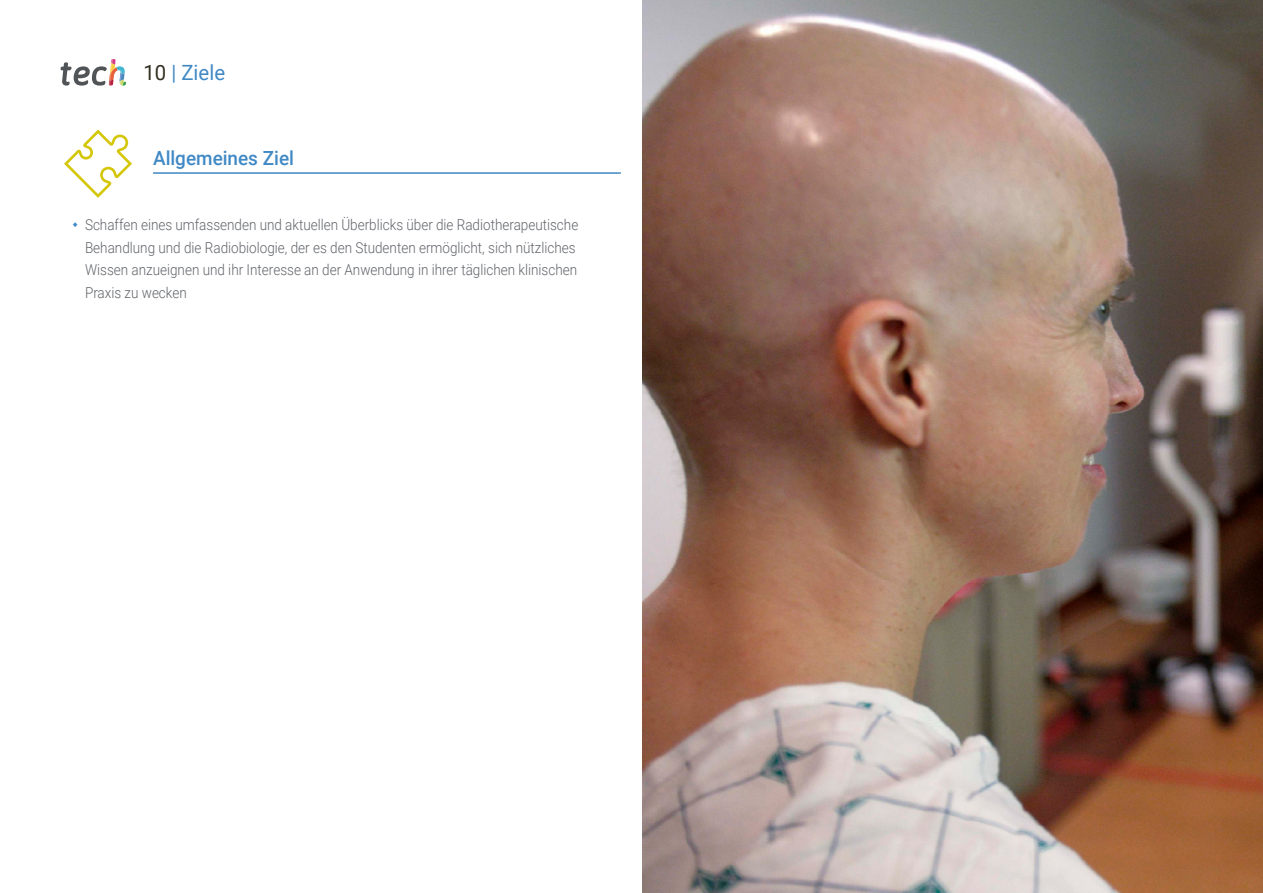
<style>
.page{position:relative;width:1263px;height:893px;background:#fff}
.page>*{position:absolute;margin:0;border:0;box-sizing:border-box;transform-origin:0 0}
.t1{font:21px "Roboto";color:#4089c5}
.t2{font:500 19.5px "Roboto";color:#4089c5}
.t3{font:300 15px/22.5px "Roboto";color:#61646a;scale:.9 1}
.s1{color:#312e20}
</style>
<div class="page">
<hr style="left:153px;top:173px;width:468px;height:1px;background:#4089c5">
<svg style="left:64px;top:130px;width:68px;height:68px"></svg>
<img style="left:642px;top:0;width:621px;height:893px">
<svg style="left:61px;top:59px;width:65px;height:27px"></svg>
<h1 class="t1" style="left:144px;top:57px;width:83px"><span class="s1">10</span> | Ziele</h1>
<h2 class="t2" style="left:153px;top:144px;width:142px">Allgemeines Ziel</h2>
<p class="t3" style="left:85px;top:213px;width:550px">Schaffen eines umfassenden und aktuellen Überblicks über die Radiotherapeutische Behandlung und die Radiobiologie, der es den Studenten ermöglicht, sich nützliches Wissen anzueignen und ihr Interesse an der Anwendung in ihrer täglichen klinischen Praxis zu wecken</p>
</div>
